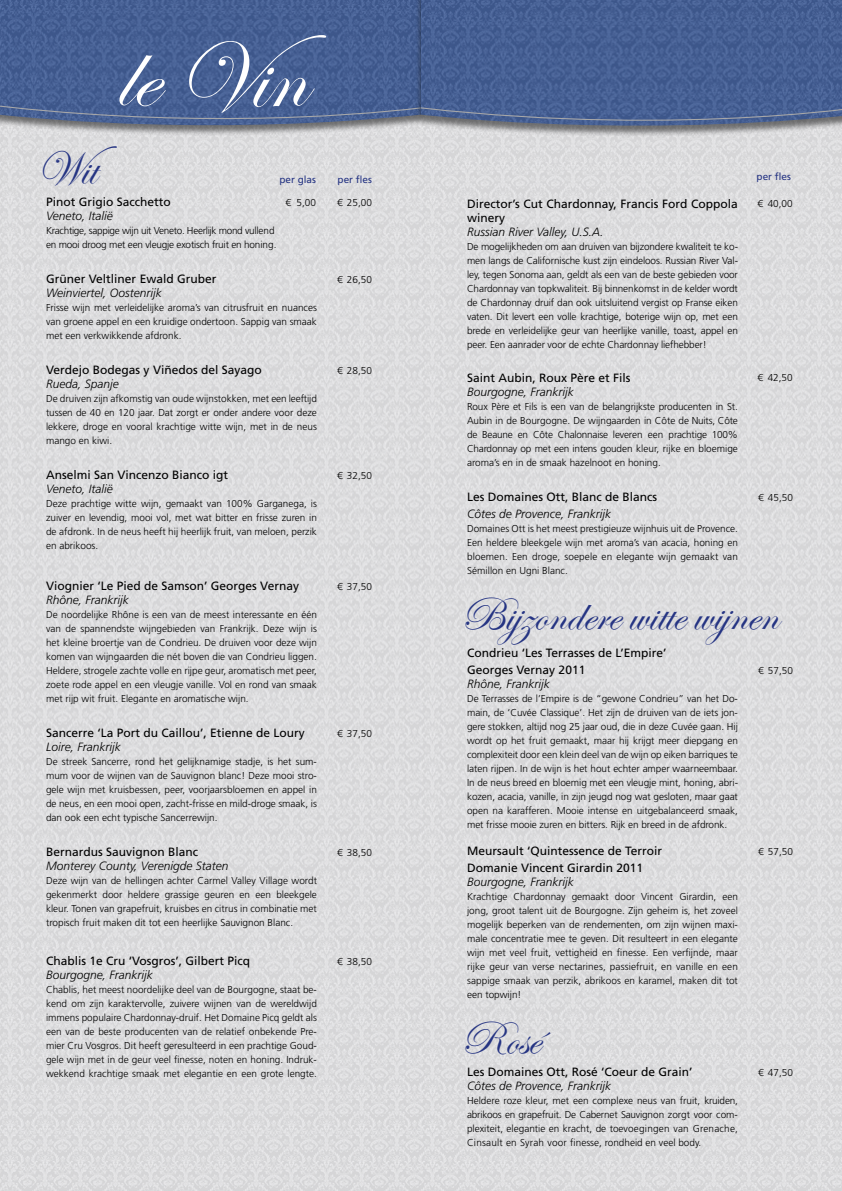
<style>
.page{position:relative;width:842px;height:1191px;background:#fff}
.page>*{position:absolute;margin:0;border:0;box-sizing:border-box;transform-origin:0 0}
.t1{font:101px "Edwardian Script ITC";color:#fff}
.t2{font:48px "Edwardian Script ITC";color:#253483}
.t3{font:12px/14px "Frutiger LT Std";color:#000}
.t4{font:italic 300 12px "Frutiger LT Std";color:#000}
.t5{font:300 10px/14px "Frutiger LT Std";color:#000;text-align:justify}
.t6{font:300 10px/14px "Frutiger LT Std";letter-spacing:-.03em;color:#000}
.t7{font:10px "Frutiger LT Std";color:#253483}
</style>
<div class="page">
<div style="left:0;top:138px;width:421px;height:1053px;background:#dcdcde"></div>
<div style="left:421px;top:0;width:421px;height:1191px;background:#dcdcde"></div>
<img style="left:0;top:0;width:416px;height:54px">
<div style="left:416px;top:0;width:426px;height:137px;background:#455f93"></div>
<svg style="left:0;top:54px;width:842px;height:84px"></svg>
<h2 class="t2" style="left:36px;top:142px;width:83px">Wi t</h2>
<h1 class="t1" style="left:174px;top:20px;width:154px">V</h1>
<p class="t7" style="left:279px;top:173px;width:38px">per glas</p>
<p class="t7" style="left:338px;top:173px;width:36px">per fles</p>
<p class="t3" style="left:46px;top:195px;width:126px">Pinot Grigio Sacchetto</p>
<p class="t5" style="left:285px;top:196px;width:32px">€ 5,00</p>
<p class="t5" style="left:337px;top:196px;width:36px">€ 25,00</p>
<p class="t4" style="left:46px;top:209px;width:68px">Veneto, Italië</p>
<p class="t6" style="left:46px;top:224px;width:232px">Krachtige, sappige wijn uit Veneto. Heerlijk mond vullend en mooi droog met een vleugje exotisch fruit en honing.</p>
<p class="t3" style="left:46px;top:272px;width:172px">Grüner Veltliner Ewald Gruber</p>
<p class="t5" style="left:337px;top:273px;width:36px">€ 26,50</p>
<p class="t4" style="left:46px;top:286px;width:117px">Weinviertel, Oostenrijk</p>
<p class="t5" style="left:46px;top:301px;width:272px">Frisse wijn met verleidelijke aroma’s van citrusfruit en nuances van groene appel en een kruidige ondertoon. Sappig van smaak met een verkwikkende afdronk.</p>
<p class="t3" style="left:46px;top:363px;width:217px">Verdejo Bodegas y Viñedos del Sayago</p>
<p class="t5" style="left:337px;top:364px;width:36px">€ 28,50</p>
<p class="t4" style="left:46px;top:377px;width:74px">Rueda, Spanje</p>
<p class="t5" style="left:46px;top:392px;width:272px">De druiven zijn afkomstig van oude wijnstokken, met een leeftijd tussen de 40 en 120 jaar. Dat zorgt er onder andere voor deze lekkere, droge en vooral krachtige witte wijn, met in de neus mango en kiwi.</p>
<p class="t3" style="left:46px;top:468px;width:184px">Anselmi San Vincenzo Bianco igt</p>
<p class="t5" style="left:337px;top:469px;width:36px">€ 32,50</p>
<p class="t4" style="left:46px;top:482px;width:68px">Veneto, Italië</p>
<p class="t5" style="left:46px;top:497px;width:272px">Deze prachtige witte wijn, gemaakt van 100% Garganega, is zuiver en levendig, mooi vol, met wat bitter en frisse zuren in de afdronk. In de neus heeft hij heerlijk fruit, van meloen, perzik en abrikoos.</p>
<p class="t3" style="left:46px;top:579px;width:254px">Viognier ‘Le Pied de Samson’ Georges Vernay</p>
<p class="t5" style="left:337px;top:580px;width:36px">€ 37,50</p>
<p class="t4" style="left:46px;top:593px;width:84px">Rhône, Frankrijk</p>
<p class="t5" style="left:46px;top:608px;width:272px">De noordelijke Rhône is een van de meest interessante en één van de spannendste wijngebieden van Frankrijk. Deze wijn is het kleine broertje van de Condrieu. De druiven voor deze wijn komen van wijngaarden die nét boven die van Condrieu liggen.<br>Heldere, strogele zachte volle en rijpe geur, aromatisch met peer, zoete rode appel en een vleugje vanille. Vol en rond van smaak met rijp wit fruit. Elegante en aromatische wijn.</p>
<p class="t3" style="left:46px;top:726px;width:260px">Sancerre ‘La Port du Caillou’, Etienne de Loury</p>
<p class="t5" style="left:337px;top:727px;width:36px">€ 37,50</p>
<p class="t4" style="left:46px;top:740px;width:76px">Loire, Frankrijk</p>
<p class="t5" style="left:46px;top:755px;width:272px">De streek Sancerre, rond het gelijknamige stadje, is het sum&shy;mum voor de wijnen van de Sauvignon blanc! Deze mooi stro&shy;gele wijn met kruisbessen, peer, voorjaarsbloemen en appel in de neus, en een mooi open, zacht-frisse en mild-droge smaak, is dan ook een echt typische Sancerrewijn.</p>
<p class="t3" style="left:46px;top:845px;width:154px">Bernardus Sauvignon Blanc</p>
<p class="t5" style="left:337px;top:846px;width:36px">€ 38,50</p>
<p class="t4" style="left:46px;top:859px;width:184px">Monterey County, Verenigde Staten</p>
<p class="t5" style="left:46px;top:874px;width:272px">Deze wijn van de hellingen achter Carmel Valley Village wordt gekenmerkt door heldere grassige geuren en een bleekgele kleur. Tonen van grapefruit, kruisbes en citrus in combinatie met tropisch fruit maken dit tot een heerlijke Sauvignon Blanc.</p>
<p class="t3" style="left:46px;top:954px;width:206px">Chablis 1e Cru ‘Vosgros’, Gilbert Picq</p>
<p class="t5" style="left:337px;top:955px;width:36px">€ 38,50</p>
<p class="t4" style="left:46px;top:968px;width:108px">Bourgogne, Frankrijk</p>
<p class="t5" style="left:46px;top:983px;width:272px">Chablis, het meest noordelijke deel van de Bourgogne, staat be&shy;kend om zijn karaktervolle, zuivere wijnen van de wereldwijd immens populaire Chardonnay-druif. Het Domaine Picq geldt als een van de beste producenten van de relatief onbekende Pre&shy;mier Cru Vosgros. Dit heeft geresulteerd in een prachtige Goud&shy;gele wijn met in de geur veel finesse, noten en honing. Indruk&shy;wekkend krachtige smaak met elegantie en een grote lengte.</p>
<p class="t7" style="left:757px;top:170px;width:36px">per fles</p>
<p class="t3" style="left:467px;top:197px;width:272px">Director’s Cut Chardonnay, Francis Ford Coppola winery</p>
<p class="t4" style="left:467px;top:225px;width:138px">Russian River Valley, U.S.A.</p>
<p class="t5" style="left:467px;top:239px;width:272px">De mogelijkheden om aan druiven van bijzondere kwaliteit te ko&shy;men langs de Californische kust zijn eindeloos. Russian River Val&shy;ley, tegen Sonoma aan, geldt als een van de beste gebieden voor Chardonnay van topkwaliteit. Bij binnenkomst in de kelder wordt de Chardonnay druif dan ook uitsluitend vergist op Franse eiken vaten. Dit levert een volle krachtige, boterige wijn op, met een brede en verleidelijke geur van heerlijke vanille, toast, appel en peer. Een aanrader voor de echte Chardonnay liefhebber!</p>
<p class="t3" style="left:467px;top:371px;width:165px">Saint Aubin, Roux Père et Fils</p>
<p class="t4" style="left:467px;top:385px;width:108px">Bourgogne, Frankrijk</p>
<p class="t5" style="left:467px;top:399px;width:272px">Roux Père et Fils is een van de belangrijkste producenten in St.<br>Aubin in de Bourgogne. De wijngaarden in Côte de Nuits, Côte de Beaune en Côte Chalonnaise leveren een prachtige 100% Chardonnay op met een intens gouden kleur, rijke en bloemige aroma’s en in de smaak hazelnoot en honing.</p>
<p class="t3" style="left:467px;top:489px;width:192px">Les Domaines Ott, Blanc de Blancs</p>
<p class="t5" style="left:758px;top:490px;width:36px">€ 45,50</p>
<p class="t4" style="left:467px;top:507px;width:145px">Côtes de Provence, Frankrijk</p>
<p class="t5" style="left:467px;top:521px;width:272px">Domaines Ott is het meest prestigieuze wijnhuis uit de Provence.<br>Een heldere bleekgele wijn met aroma’s van acacia, honing en bloemen. Een droge, soepele en elegante wijn gemaakt van Sémillon en Ugni Blanc.</p>
<p class="t5" style="left:757px;top:197px;width:37px">€ 40,00</p>
<p class="t5" style="left:757px;top:371px;width:37px">€ 42,50</p>
<h2 class="t2" style="left:460px;top:588px;width:319px">Bijzondere witte wijnen</h2>
<p class="t3" style="left:467px;top:644px;width:201px;line-height:17px">Condrieu ‘Les Terrasses de L’Empire’<br>Georges Vernay 2011</p>
<p class="t5" style="left:758px;top:663px;width:36px">€ 57,50</p>
<p class="t4" style="left:467px;top:676px;width:84px">Rhône, Frankrijk</p>
<p class="t5" style="left:467px;top:691px;width:272px">De Terrasses de l’Empire is de “gewone Condrieu” van het Do&shy;main, de ‘Cuvée Classique’. Het zijn de druiven van de iets jon&shy;gere stokken, altijd nog 25 jaar oud, die in deze Cuvée gaan. Hij wordt op het fruit gemaakt, maar hij krijgt meer diepgang en complexiteit door een klein deel van de wijn op eiken barriques te laten rijpen. In de wijn is het hout echter amper waarneembaar.<br>In de neus breed en bloemig met een vleugje mint, honing, abri&shy;kozen, acacia, vanille, in zijn jeugd nog wat gesloten, maar gaat open na karafferen. Mooie intense en uitgebalanceerd smaak, met frisse mooie zuren en bitters. Rijk en breed in de afdronk.</p>
<p class="t3" style="left:467px;top:843px;width:197px">Meursault ‘Quintessence de Terroir</p>
<p class="t5" style="left:758px;top:844px;width:36px">€ 57,50</p>
<p class="t3" style="left:467px;top:860px;width:178px">Domanie Vincent Girardin 2011</p>
<p class="t4" style="left:467px;top:874px;width:108px">Bourgogne, Frankrijk</p>
<p class="t5" style="left:467px;top:889px;width:272px">Krachtige Chardonnay gemaakt door Vincent Girardin, een jong, groot talent uit de Bourgogne. Zijn geheim is, het zoveel mogelijk beperken van de rendementen, om zijn wijnen maxi&shy;male concentratie mee te geven. Dit resulteert in een elegante wijn met veel fruit, vettigheid en finesse. Een verfijnde, maar rijke geur van verse nectarines, passiefruit, en vanille en een sappige smaak van perzik, abrikoos en karamel, maken dit tot een topwijn!</p>
<h2 class="t2" style="left:460px;top:1012px;width:81px">Rosé</h2>
<p class="t3" style="left:467px;top:1064px;width:227px">Les Domaines Ott, Rosé ‘Coeur de Grain’</p>
<p class="t5" style="left:758px;top:1065px;width:36px">€ 47,50</p>
<p class="t4" style="left:467px;top:1078px;width:145px">Côtes de Provence, Frankrijk</p>
<p class="t5" style="left:467px;top:1093px;width:272px">Heldere roze kleur, met een complexe neus van fruit, kruiden, abrikoos en grapefruit. De Cabernet Sauvignon zorgt voor com&shy;plexiteit, elegantie en kracht, de toevoegingen van Grenache, Cinsault en Syrah voor finesse, rondheid en veel body.</p>
</div>
